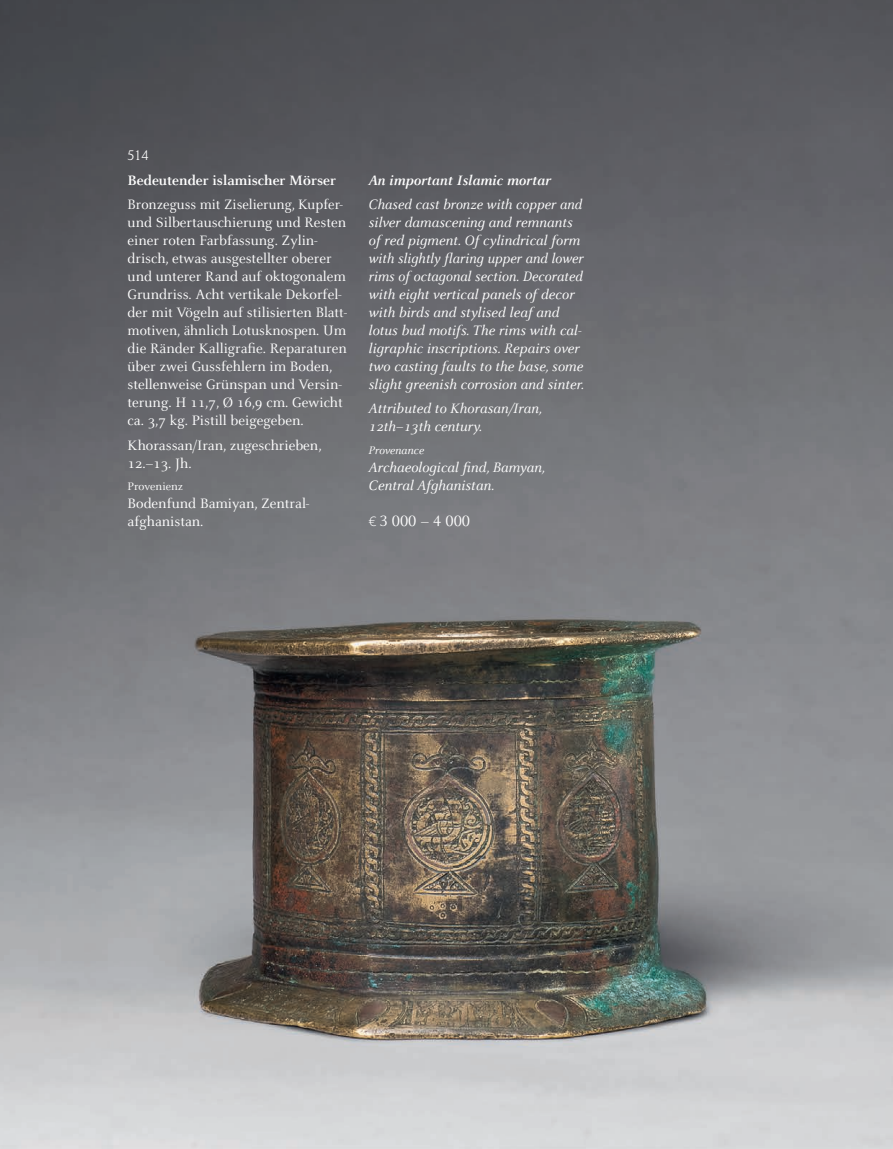
<style>
.page{position:relative;width:893px;height:1149px;background:#fff}
.page>*{position:absolute;margin:0;border:0;box-sizing:border-box;transform-origin:0 0}
.t1{font:16.5px "Celeste Caps";color:#fff}
.t2{font:15px/18px "Celeste";color:#fff}
.t3{font:italic 15px/18px "Celeste";color:#fff}
.t4{font:700 15px "Celeste";color:#fff}
.t5{font:italic 700 15px "Celeste";color:#fff}
.t6{font:13.5px "Weidemann";color:#fff}
.t7{font:12px "Celeste";color:#fff}
.t8{font:italic 12px "Celeste";color:#fff}
.s1{font-family:"Akkurat";font-weight:300;font-size:13.5px}
</style>
<div class="page">
<img style="left:0;top:0;width:893px;height:1148px">
<p class="t6" style="left:128px;top:147px;width:23px">514</p>
<p class="t4" style="left:128px;top:172px;width:210px">Bedeutender islamischer Mörser</p>
<p class="t2" style="left:128px;top:196px;width:221px">Bronzeguss mit Ziselierung, Kupfer&shy;und Silbertauschierung und Resten einer roten Farbfassung. Zylin&shy;drisch, etwas ausgestellter oberer und unterer Rand auf oktogonalem Grundriss. Acht vertikale Dekorfel&shy;der mit Vögeln auf stilisierten Blatt&shy;motiven, ähnlich Lotusknospen. Um die Ränder Kalligrafie. Reparaturen über zwei Gussfehlern im Boden, stellenweise Grünspan und Versin&shy;terung. H 11,7, Ø 16,9 cm. Gewicht ca. 3,7 kg. Pistill beigegeben.</p>
<p class="t2" style="left:128px;top:436px;width:196px">Khorassan/Iran, zugeschrieben,<br>12.–13. Jh.</p>
<p class="t7" style="left:128px;top:480px;width:57px">Provenienz</p>
<p class="t2" style="left:128px;top:495px;width:183px">Bodenfund Bamiyan, Zentral&shy;afghanistan.</p>
<p class="t5" style="left:369px;top:172px;width:184px">An important Islamic mortar</p>
<p class="t3" style="left:369px;top:196px;width:217px">Chased cast bronze with copper and silver damascening and remnants of red pigment. Of cylindrical form with slightly flaring upper and lower rims of octagonal section. Decorated with eight vertical panels of decor with birds and stylised leaf and lotus bud motifs. The rims with cal&shy;ligraphic inscriptions. Repairs over two casting faults to the base, some slight greenish corrosion and sinter.</p>
<p class="t3" style="left:369px;top:400px;width:175px">Attributed to Khorasan/Iran,<br>12th–13th century.</p>
<p class="t8" style="left:369px;top:444px;width:57px">Provenance</p>
<p class="t3" style="left:369px;top:459px;width:178px">Archaeological find, Bamyan,<br>Central Afghanistan.</p>
<p class="t1" style="left:369px;top:512px;width:103px"><span class="s1">€</span> 3 000 – 4 000</p>
</div>
